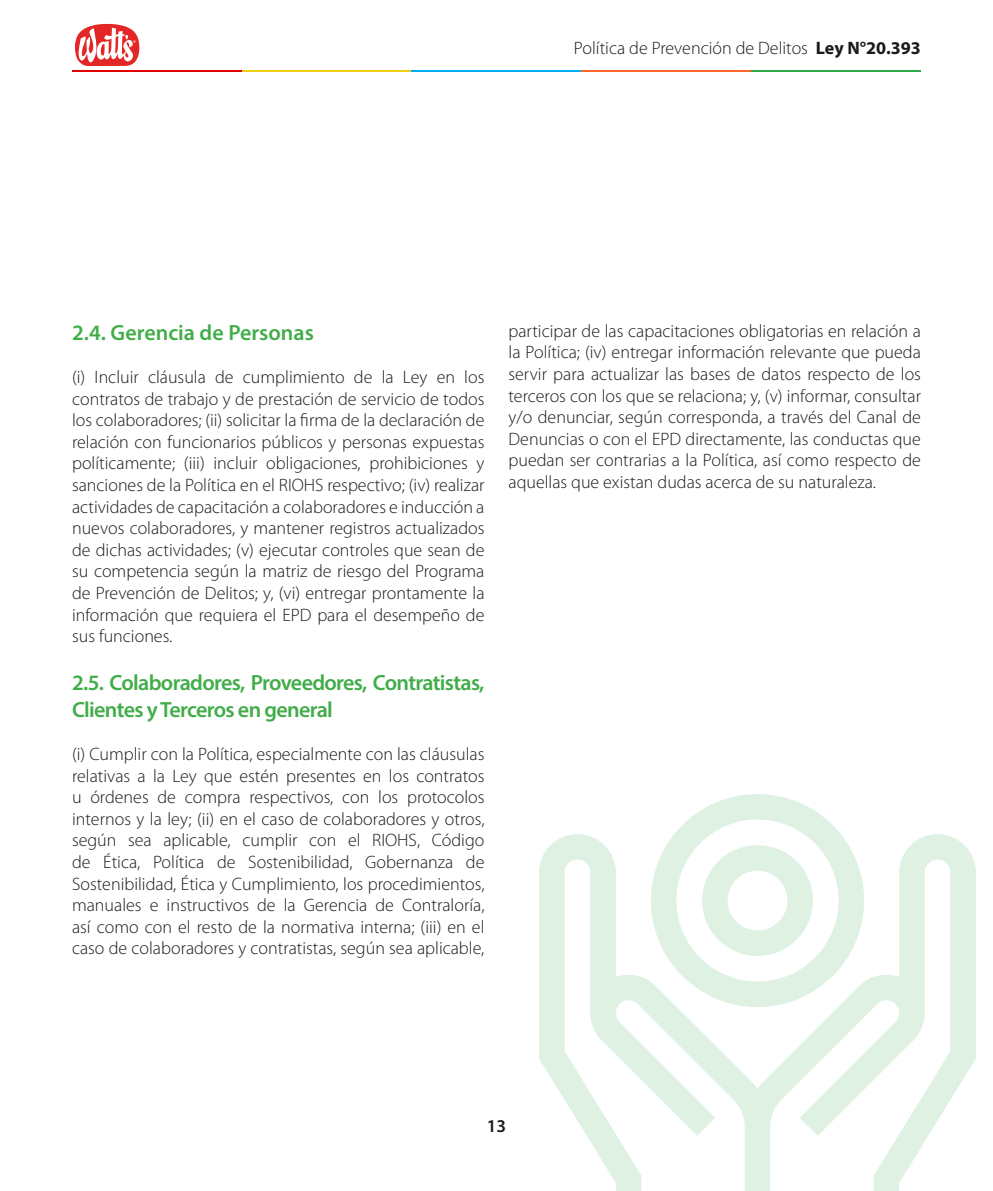
<style>
.page{position:relative;width:993px;height:1191px;background:#fff}
.page>*{position:absolute;margin:0;border:0;box-sizing:border-box;transform-origin:0 0}
.t1{font:600 22px/26.4px "Myriad Pro";letter-spacing:-.03em;color:#41ad49}
.t2{font:600 22px "Myriad Pro";color:#41ad49}
.t3{font:300 18px/21.6px "Myriad Pro";color:#1a1a1a;text-align:justify}
.t4{font:600 18px "Myriad Pro";color:#1a1a1a}
.s1{font-weight:700}
</style>
<div class="page">
<hr style="left:242px;top:71px;width:169px;height:1px;background:#edcf17">
<hr style="left:72px;top:71px;width:170px;height:1px;background:#e00000">
<hr style="left:750px;top:71px;width:170px;height:1px;background:#30ab4a">
<hr style="left:411px;top:71px;width:170px;height:1px;background:#00adf0">
<hr style="left:581px;top:71px;width:169px;height:1px;background:#ff6629">
<svg style="left:75px;top:23px;width:65px;height:43px"></svg>
<svg style="left:675px;top:794px;width:165px;height:40px"></svg>
<svg style="left:539px;top:834px;width:436px;height:357px"></svg>
<p class="t3" style="left:573px;top:37px;width:348px">Política de Prevención de Delitos <span class="s1">Ley N°20.393</span></p>
<p class="t2" style="left:72px;top:318px;width:243px">2.4. Gerencia de Personas</p>
<p class="t3" style="left:72px;top:366px;width:414px">(i) Incluir cláusula de cumplimiento de la Ley en los contratos de trabajo y de prestación de servicio de todos los colaboradores; (ii) solicitar la firma de la declaración de relación con funcionarios públicos y personas expuestas políticamente; (iii) incluir obligaciones, prohibiciones y sanciones de la Política en el RIOHS respectivo; (iv) realizar actividades de capacitación a colaboradores e inducción a nuevos colaboradores, y mantener registros actualizados de dichas actividades; (v) ejecutar controles que sean de su competencia según la matriz de riesgo del Programa de Prevención de Delitos; y, (vi) entregar prontamente la información que requiera el EPD para el desempeño de sus funciones.</p>
<p class="t1" style="left:72px;top:669px;width:414px">2.5. Colaboradores, Proveedores, Contratistas,<br>Clientes y Terceros en general</p>
<p class="t3" style="left:72px;top:743px;width:414px">(i) Cumplir con la Política, especialmente con las cláusulas relativas a la Ley que estén presentes en los contratos u órdenes de compra respectivos, con los protocolos internos y la ley; (ii) en el caso de colaboradores y otros, según sea aplicable, cumplir con el RIOHS, Código de Ética, Política de Sostenibilidad, Gobernanza de Sostenibilidad, Ética y Cumplimiento, los procedimientos, manuales e instructivos de la Gerencia de Contraloría, así como con el resto de la normativa interna; (iii) en el caso de colaboradores y contratistas, según sea aplicable,</p>
<p class="t3" style="left:508px;top:320px;width:414px">participar de las capacitaciones obligatorias en relación a la Política; (iv) entregar información relevante que pueda servir para actualizar las bases de datos respecto de los terceros con los que se relaciona; y, (v) informar, consultar y/o denunciar, según corresponda, a través del Canal de Denuncias o con el EPD directamente, las conductas que puedan ser contrarias a la Política, así como respecto de aquellas que existan dudas acerca de su naturaleza.</p>
<p class="t4" style="left:486px;top:1115px;width:21px">13</p>
</div>
